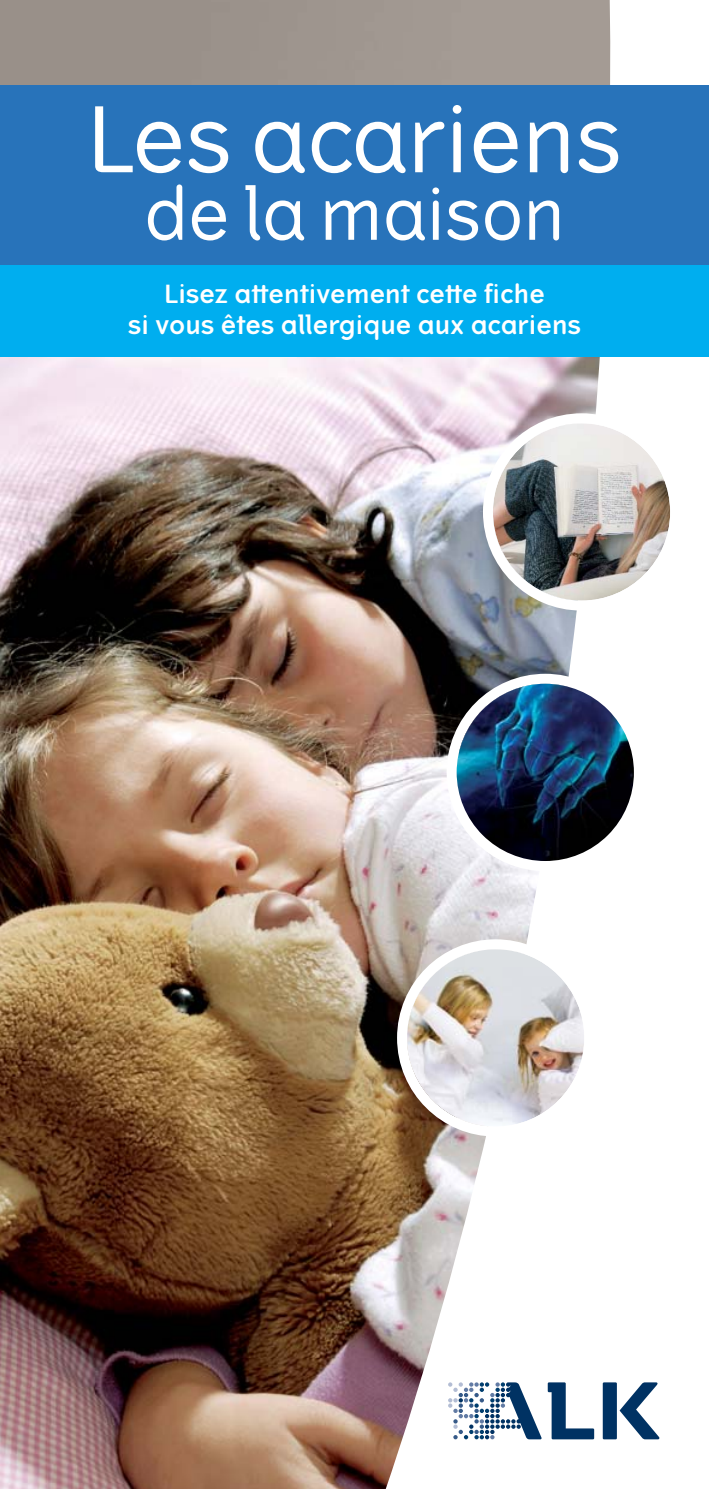
<style>
.page{position:relative;width:709px;height:1489px;background:#fff}
.page>*{position:absolute;margin:0;border:0;box-sizing:border-box;transform-origin:0 0}
.t1{font:90px "Vertigo";color:#fff}
.t2{font:70px "Vertigo";color:#fff}
.t3{font:600 25px/30px "Vertigo";color:#fff;text-align:center}
</style>
<div class="page">
<img style="left:0;top:0;width:611px;height:1488px">
<img style="left:397px;top:939px;width:197px;height:197px">
<svg style="left:446px;top:673px;width:165px;height:198px"></svg>
<img style="left:456px;top:683px;width:178px;height:178px">
<img style="left:483px;top:413px;width:187px;height:197px">
<div style="left:0;top:85px;width:709px;height:271px;background:#2873ba"></div>
<div style="left:0;top:265px;width:709px;height:91px;background:#00aeef"></div>
<div style="left:602px;top:1382px;width:15px;height:57px;background:#003263"></div>
<svg style="left:619px;top:1382px;width:40px;height:57px"></svg>
<svg style="left:448px;top:1382px;width:146px;height:57px"></svg>
<h1 class="t1" style="left:87px;top:101px;width:537px">Les acariens</h1>
<h2 class="t2" style="left:144px;top:184px;width:422px">de la maison</h2>
<p class="t3" style="left:128px;top:281px;width:455px">Lisez attentivement cette fiche<br>si vous êtes allergique aux acariens</p>
</div>
